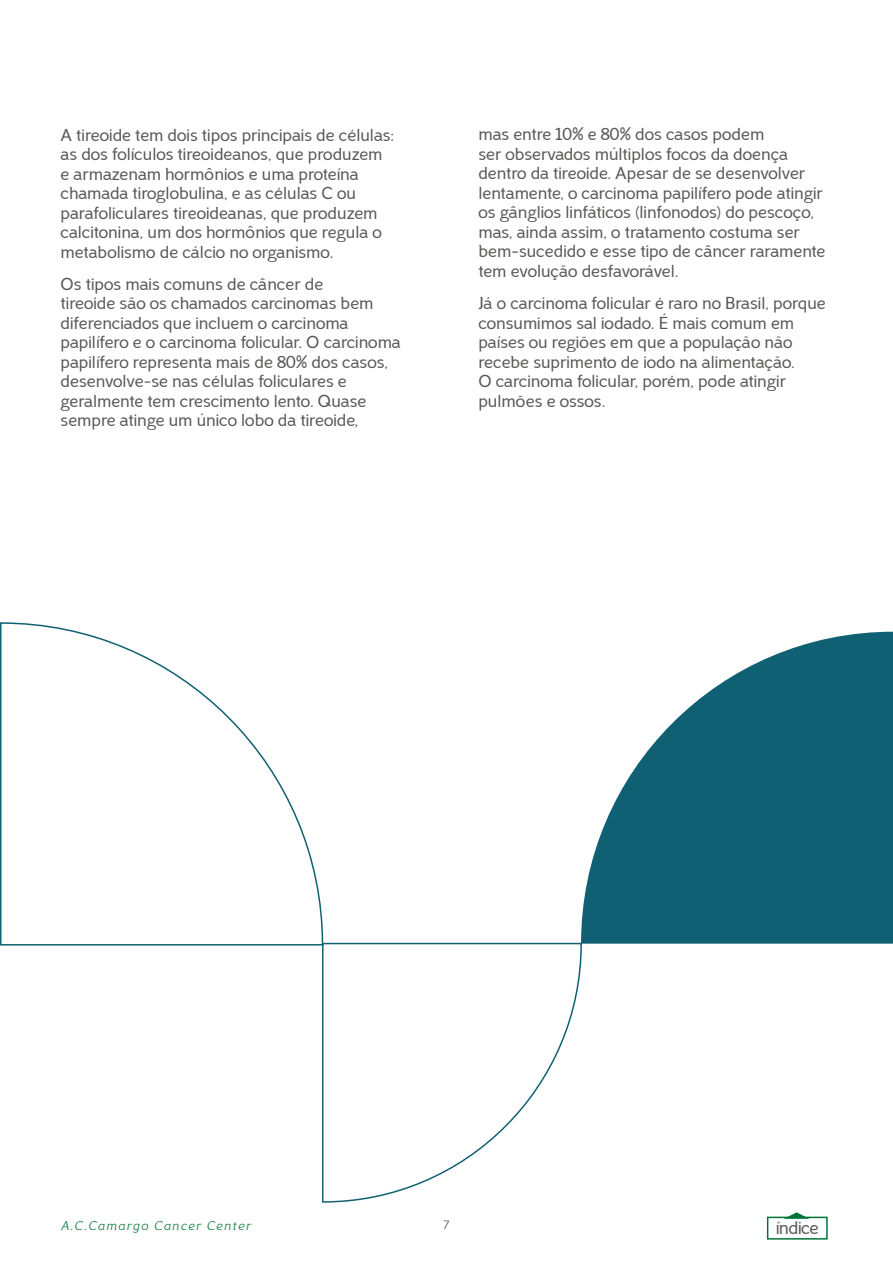
<style>
.page{position:relative;width:893px;height:1263px;background:#fff}
.page>*{position:absolute;margin:0;border:0;box-sizing:border-box;transform-origin:0 0}
.t1{font:18px "Carmen";letter-spacing:-.025em;color:#575756}
.t2{font:17.25px/19.5px "Carmen";color:#575756}
.t3{font:12.75px "Carmen Leve Italica";letter-spacing:.1em;color:#077835}
.t4{font:12px "Carmen Leve";color:#575756}
</style>
<div class="page">
<svg style="left:322px;top:942px;width:260px;height:261px"></svg>
<svg style="left:581px;top:632px;width:312px;height:312px;fill:#0f6072"></svg>
<svg style="left:0;top:622px;width:324px;height:324px"></svg>
<svg style="left:766px;top:1212px;width:62px;height:28px"></svg>
<p class="t2" style="left:61px;top:125px;width:335px">A tireoide tem dois tipos principais de células: as dos folículos tireoideanos, que produzem e armazenam hormônios e uma proteína chamada tiroglobulina, e as células C ou parafoliculares tireoideanas, que produzem calcitonina, um dos hormônios que regula o metabolismo de cálcio no organismo.</p>
<p class="t2" style="left:61px;top:274px;width:342px">Os tipos mais comuns de câncer de<br>tireoide são os chamados carcinomas bem diferenciados que incluem o carcinoma papilífero e o carcinoma folicular. O carcinoma papilífero representa mais de 80% dos casos, desenvolve-se nas células foliculares e geralmente tem crescimento lento. Quase sempre atinge um único lobo da tireoide,</p>
<p class="t2" style="left:478px;top:125px;width:349px">mas entre 10% e 80% dos casos podem<br>ser observados múltiplos focos da doença dentro da tireoide. Apesar de se desenvolver lentamente, o carcinoma papilífero pode atingir os gânglios linfáticos (linfonodos) do pescoço, mas, ainda assim, o tratamento costuma ser bem-sucedido e esse tipo de câncer raramente tem evolução desfavorável.</p>
<p class="t2" style="left:478px;top:294px;width:349px">Já o carcinoma folicular é raro no Brasil, porque consumimos sal iodado. É mais comum em países ou regiões em que a população não recebe suprimento de iodo na alimentação.<br>O carcinoma folicular, porém, pode atingir pulmões e ossos.</p>
<p class="t3" style="left:61px;top:1219px;width:191px">A.C.Camargo Cancer Center</p>
<p class="t4" style="left:444px;top:1219px;width:7px">7</p>
<p class="t1" style="left:776px;top:1217px;width:45px">índice</p>
</div>
